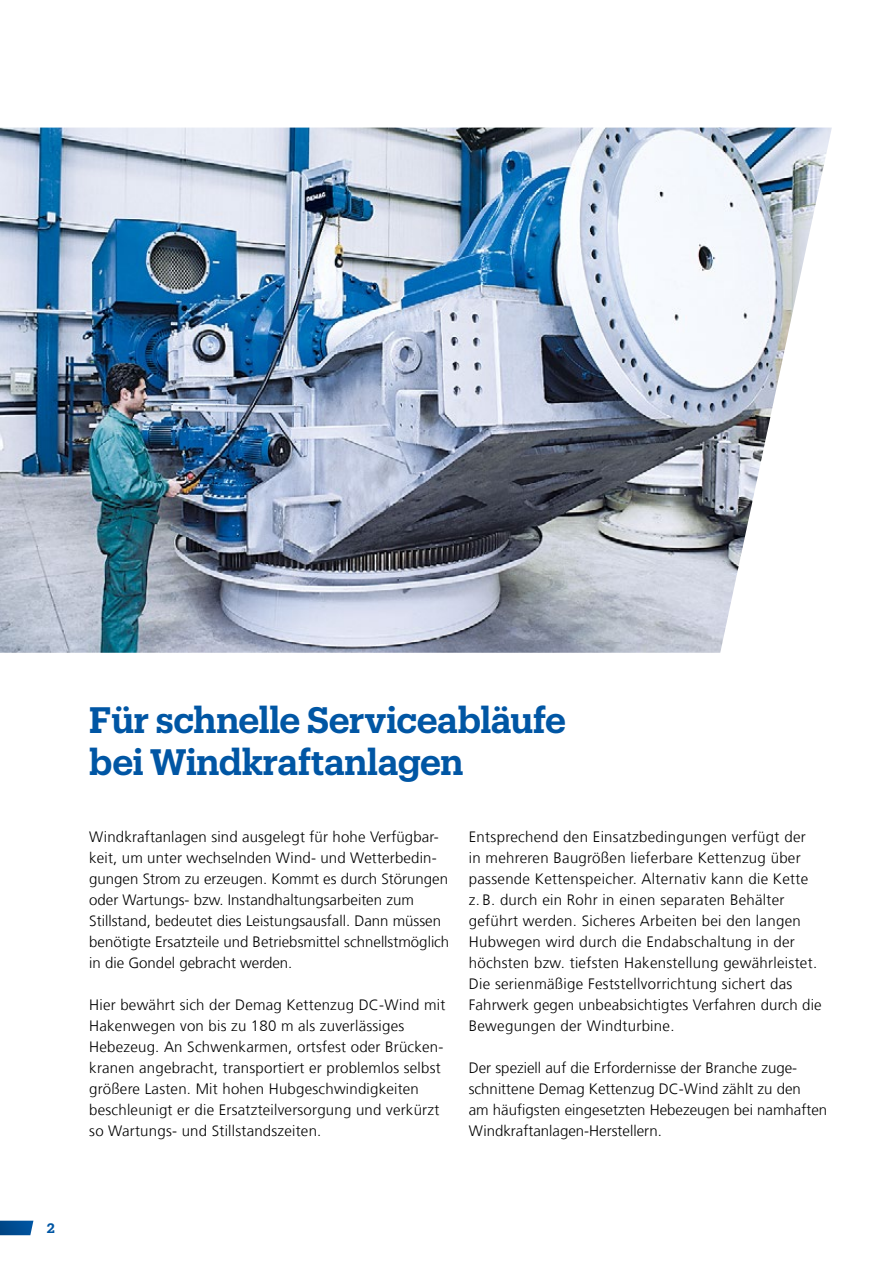
<style>
.page{position:relative;width:893px;height:1263px;background:#fff}
.page>*{position:absolute;margin:0;border:0;box-sizing:border-box;transform-origin:0 0}
.t1{font:600 36px/42px "Produkt";letter-spacing:-.01em;color:#0056a4}
.t2{font:300 15px/21px "Frutiger LT Com";letter-spacing:.015em;color:#000}
.t3{font:600 13.5px "Produkt";color:#0056a4}
</style>
<div class="page">
<svg style="left:0;top:1221px;width:33px;height:14px"></svg>
<img style="left:0;top:128px;width:832px;height:525px">
<p class="t3" style="left:47px;top:1218px;width:10px">2</p>
<h1 class="t1" style="left:89px;top:697px;width:478px">Für schnelle Serviceabläufe bei Windkraftanlagen</h1>
<p class="t2" style="left:89px;top:826px;width:361px">Windkraftanlagen sind ausgelegt für hohe Verfügbar&shy;keit, um unter wechselnden Wind- und Wetterbedin&shy;gungen Strom zu erzeugen. Kommt es durch Störungen oder Wartungs- bzw. Instandhaltungsarbeiten zum Stillstand, bedeutet dies Leistungsausfall. Dann müssen benötigte Ersatzteile und Betriebsmittel schnellstmöglich in die Gondel gebracht werden.</p>
<p class="t2" style="left:89px;top:994px;width:358px">Hier bewährt sich der Demag Kettenzug DC-Wind mit Hakenwegen von bis zu 180 m als zuverlässiges Hebezeug. An Schwenkarmen, ortsfest oder Brücken&shy;kranen angebracht, transportiert er problemlos selbst größere Lasten. Mit hohen Hubgeschwindigkeiten beschleunigt er die Ersatzteilversorgung und verkürzt so Wartungs- und Stillstandszeiten.</p>
<p class="t2" style="left:469px;top:826px;width:354px">Entsprechend den Einsatzbedingungen verfügt der<br>in mehreren Baugrößen lieferbare Kettenzug über passende Kettenspeicher. Alternativ kann die Kette z. B. durch ein Rohr in einen separaten Behälter geführt werden. Sicheres Arbeiten bei den langen Hubwegen wird durch die Endabschaltung in der höchsten bzw. tiefsten Hakenstellung gewährleistet.<br>Die serienmäßige Feststellvorrichtung sichert das Fahrwerk gegen unbeabsichtigtes Verfahren durch die Bewegungen der Windturbine.</p>
<p class="t2" style="left:469px;top:1057px;width:360px">Der speziell auf die Erfordernisse der Branche zuge&shy;schnittene Demag Kettenzug DC-Wind zählt zu den<br>am häufigsten eingesetzten Hebezeugen bei namhaften Windkraftanlagen-Herstellern.</p>
</div>
